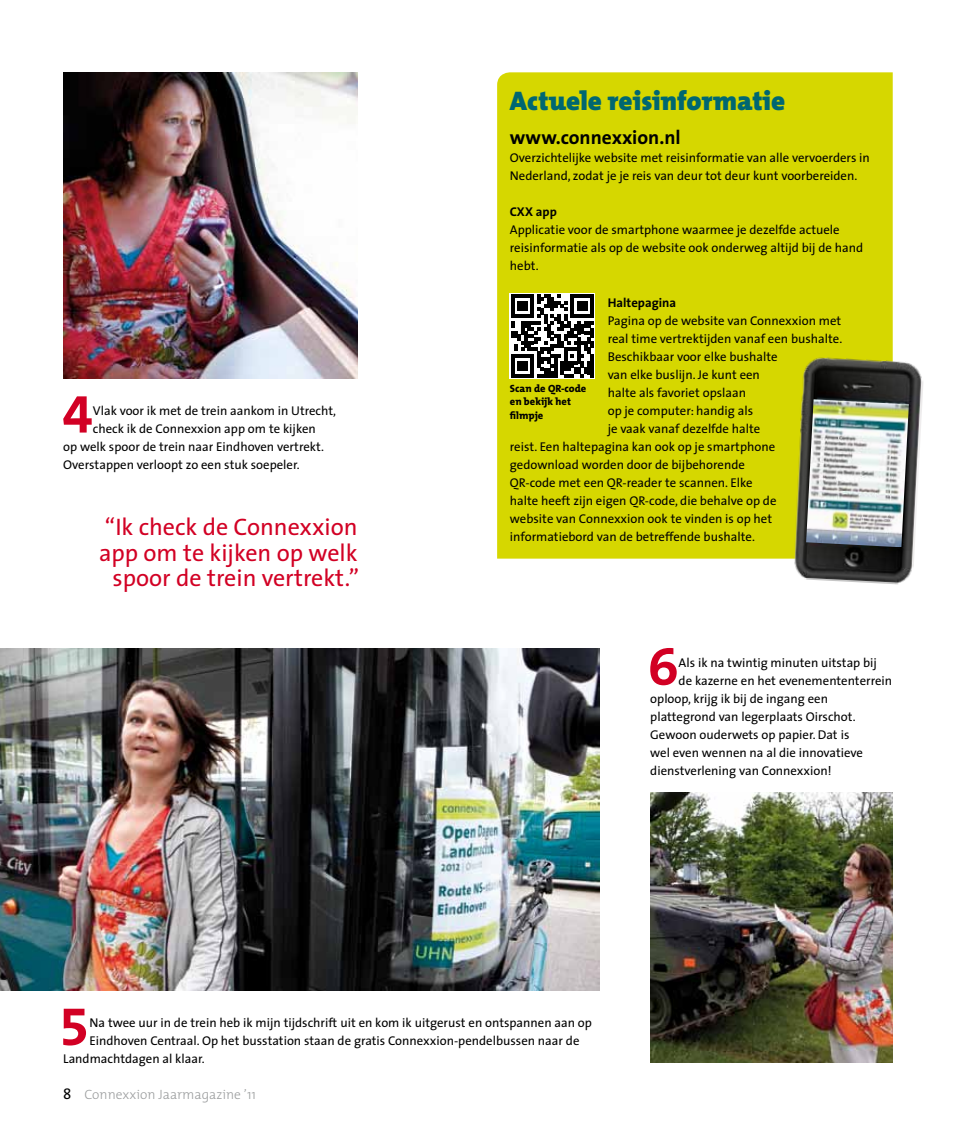
<style>
.page{position:relative;width:964px;height:1131px;background:#fff}
.page>*{position:absolute;margin:0;border:0;box-sizing:border-box;transform-origin:0 0}
.t1{font:700 55.65px "The Sans B7";color:#d20024}
.t2{font:900 27px "The Mix";color:#006771}
.t3{font:24px/25.5px "The Sans";color:#d20024;text-align:center}
.t4{font:700 19.5px "The Sans";color:#000}
.t5{font:300 13.5px "The Mix";color:#9c9e9f}
.t6{font:12.75px/18px "The Sans";color:#000}
.t7{font:700 12.75px "The Sans";color:#000}
.t8{font:800 10.5px/13.5px "The Mix";color:#000}
.s1{font-family:"The Sans";font-weight:400;font-size:15px;color:#000}
</style>
<div class="page">
<img style="left:63px;top:72px;width:294px;height:306px">
<img style="left:0;top:648px;width:599px;height:342px">
<img style="left:650px;top:792px;width:242px;height:270px">
<div style="left:497px;top:72px;width:395px;height:486px;background:#d6d700"></div>
<img style="left:790px;top:356px;width:133px;height:229px">
<img style="left:806px;top:399px;width:102px;height:148px">
<svg style="left:510px;top:293px;width:85px;height:85px"></svg>
<svg style="left:511px;top:294px;width:83px;height:83px"></svg>
<hr style="left:590px;top:354px;width:4px;height:23px;background:#000">
<h1 class="t1" style="left:62px;top:384px;width:32px">4</h1>
<p class="t6" style="left:93px;top:401px;width:245px">Vlak voor ik met de trein aankom in Utrecht,</p>
<p class="t6" style="left:93px;top:419px;width:224px">check ik de Connexxion app om te kijken</p>
<p class="t6" style="left:63px;top:437px;width:262px">op welk spoor de trein naar Eindhoven vertrekt.</p>
<p class="t6" style="left:63px;top:455px;width:238px">Overstappen verloopt zo een stuk soepeler.</p>
<h3 class="t3" style="left:99px;top:514px;width:262px">“Ik check de Connexxion app om te kijken op welk spoor de trein vertrekt.”</h3>
<h2 class="t2" style="left:510px;top:78px;width:277px">Actuele reisinformatie</h2>
<h3 class="t4" style="left:510px;top:121px;width:172px">www.connexxion.nl</h3>
<p class="t6" style="left:510px;top:149px;width:361px">Overzichtelijke website met reisinformatie van alle vervoerders in<br>Nederland, zodat je je reis van deur tot deur kunt voorbereiden.</p>
<p class="t7" style="left:510px;top:201px;width:48px">CXX app</p>
<p class="t6" style="left:510px;top:221px;width:355px">Applicatie voor de smartphone waarmee je dezelfde actuele reisinformatie als op de website ook onderweg altijd bij de hand hebt.</p>
<p class="t7" style="left:607px;top:291px;width:70px">Haltepagina</p>
<p class="t6" style="left:607px;top:311px;width:235px">Pagina op de website van Connexxion met</p>
<p class="t6" style="left:607px;top:329px;width:236px">real time vertrektijden vanaf een bushalte.</p>
<p class="t6" style="left:607px;top:347px;width:171px">Beschikbaar voor elke bushalte</p>
<p class="t6" style="left:607px;top:365px;width:154px">van elke buslijn. Je kunt een</p>
<p class="t6" style="left:607px;top:383px;width:140px">halte als favoriet opslaan</p>
<p class="t6" style="left:607px;top:401px;width:147px">op je computer: handig als</p>
<p class="t6" style="left:607px;top:419px;width:154px">je vaak vanaf dezelfde halte</p>
<p class="t6" style="left:510px;top:437px;width:267px">reist. Een haltepagina kan ook op je smartphone</p>
<p class="t6" style="left:510px;top:455px;width:236px">gedownload worden door de bijbehorende</p>
<p class="t6" style="left:510px;top:473px;width:244px">QR-code met een QR-reader te scannen. Elke</p>
<p class="t6" style="left:510px;top:491px;width:268px">halte heeft zijn eigen QR-code, die behalve op de</p>
<p class="t6" style="left:510px;top:509px;width:264px">website van Connexxion ook te vinden is op het</p>
<p class="t6" style="left:510px;top:527px;width:246px">informatiebord van de betreffende bushalte.</p>
<p class="t8" style="left:510px;top:381px;width:78px">Scan de QR-code en bekijk het filmpje</p>
<h1 class="t1" style="left:648px;top:636px;width:32px">6</h1>
<p class="t6" style="left:678px;top:653px;width:200px">Als ik na twintig minuten uitstap bij</p>
<p class="t6" style="left:678px;top:671px;width:215px">de kazerne en het evenemententerrein</p>
<p class="t6" style="left:650px;top:689px;width:179px">oploop, krijg ik bij de ingang een</p>
<p class="t6" style="left:650px;top:707px;width:207px">plattegrond van legerplaats Oirschot.</p>
<p class="t6" style="left:650px;top:725px;width:201px">Gewoon ouderwets op papier. Dat is</p>
<p class="t6" style="left:650px;top:743px;width:214px">wel even wennen na al die innovatieve</p>
<p class="t6" style="left:650px;top:761px;width:183px">dienstverlening van Connexxion!</p>
<h1 class="t1" style="left:59px;top:996px;width:32px">5</h1>
<p class="t6" style="left:89px;top:1013px;width:504px">Na twee uur in de trein heb ik mijn tijdschrift uit en kom ik uitgerust en ontspannen aan op</p>
<p class="t6" style="left:89px;top:1031px;width:491px">Eindhoven Centraal. Op het busstation staan de gratis Connexxion-pendelbussen naar de</p>
<p class="t6" style="left:63px;top:1049px;width:143px">Landmachtdagen al klaar.</p>
<p class="t5" style="left:63px;top:1083px;width:194px"><span class="s1">8</span> Connexxion Jaarmagazine ’11</p>
</div>
